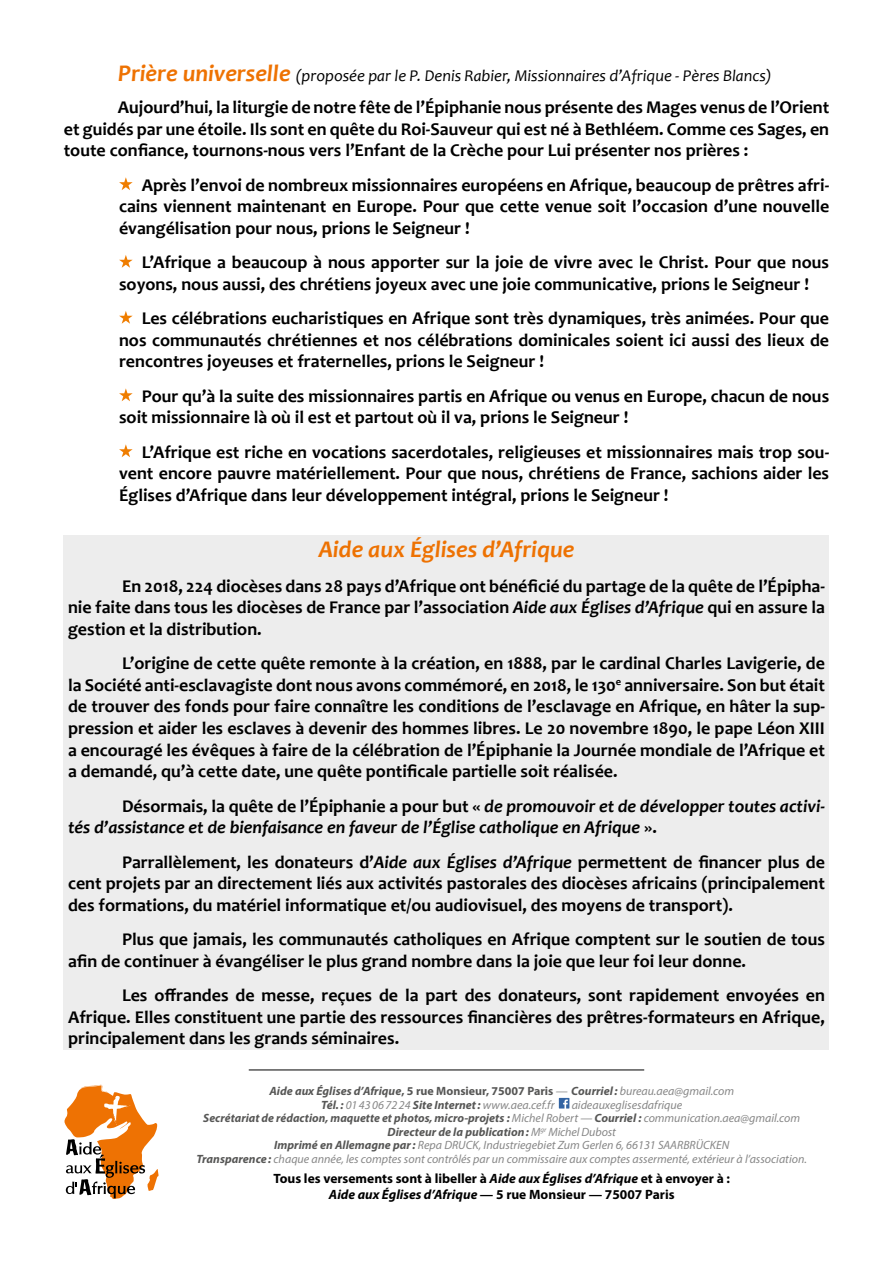
<style>
.page{position:relative;width:893px;height:1263px;background:#fff}
.page>*{position:absolute;margin:0;border:0;box-sizing:border-box;transform-origin:0 0}
.t1{font:italic 700 24px "Candara";color:#ee7202}
.t2{font:700 18px/21.6px "Candara";color:#000;text-align:justify}
.t3{font:italic 700 18px/21.6px "Candara";color:#000}
.t4{font:italic 16.5px "Candara";color:#000}
.t5{font:700 13.5px/16.2px "Myriad Pro";color:#000;text-align:center}
.t6{font:italic 700 12px/13.5px "Myriad Pro";color:#575756}
.t7{font:italic 12px "Myriad Pro";color:#878787}
.s1{font-weight:700;font-size:24px;color:#ee7202}
.s2{font-style:italic}
.s3{font-style:normal}
.s4{font-weight:400;color:#878787}
.s5{font-weight:700;color:#575756}
</style>
<div class="page">
<svg style="left:559px;top:1098px;width:10px;height:10px"></svg>
<svg style="left:64px;top:1084px;width:95px;height:115px"></svg>
<hr style="left:249px;top:1069px;width:395px;height:1px;background:#000">
<svg style="left:119px;top:177px;width:14px;height:13px"></svg>
<svg style="left:119px;top:255px;width:14px;height:13px"></svg>
<svg style="left:119px;top:311px;width:14px;height:13px"></svg>
<svg style="left:119px;top:388px;width:14px;height:13px"></svg>
<svg style="left:119px;top:444px;width:14px;height:13px"></svg>
<div style="left:64px;top:536px;width:765px;height:514px;background:#ededed"></div>
<p class="t4" style="left:118px;top:65px;width:655px"><span class="s1">Prière universelle</span> (proposée par le P. Denis Rabier, Missionnaires d’Afrique - Pères Blancs)</p>
<p class="t2" style="left:64px;top:96px;width:767px;text-indent:54px">Aujourd’hui, la liturgie de notre fête de l’Épiphanie nous présente des Mages venus de l’Orient et guidés par une étoile. Ils sont en quête du Roi-Sauveur qui est né à Bethléem. Comme ces Sages, en toute confiance, tournons-nous vers l’Enfant de la Crèche pour Lui présenter nos prières :</p>
<p class="t2" style="left:119px;top:174px;width:712px;text-indent:23px">Après l’envoi de nombreux missionnaires européens en Afrique, beaucoup de prêtres afri&shy;cains viennent maintenant en Europe. Pour que cette venue soit l’occasion d’une nouvelle évangélisation pour nous, prions le Seigneur !</p>
<p class="t2" style="left:119px;top:251px;width:712px;text-indent:23px">L’Afrique a beaucoup à nous apporter sur la joie de vivre avec le Christ. Pour que nous soyons, nous aussi, des chrétiens joyeux avec une joie communicative, prions le Seigneur !</p>
<p class="t2" style="left:119px;top:307px;width:712px;text-indent:23px">Les célébrations eucharistiques en Afrique sont très dynamiques, très animées. Pour que nos communautés chrétiennes et nos célébrations dominicales soient ici aussi des lieux de rencontres joyeuses et fraternelles, prions le Seigneur !</p>
<p class="t2" style="left:119px;top:385px;width:712px;text-indent:23px">Pour qu’à la suite des missionnaires partis en Afrique ou venus en Europe, chacun de nous soit missionnaire là où il est et partout où il va, prions le Seigneur !</p>
<p class="t2" style="left:119px;top:441px;width:712px;text-indent:23px">L’Afrique est riche en vocations sacerdotales, religieuses et missionnaires mais trop sou&shy;vent encore pauvre matériellement. Pour que nous, chrétiens de France, sachions aider les Églises d’Afrique dans leur développement intégral, prions le Seigneur !</p>
<h1 class="t1" style="left:319px;top:534px;width:257px">Aide aux Églises d’Afrique</h1>
<p class="t2" style="left:68px;top:575px;width:758px;text-indent:54px">En 2018, 224 diocèses dans 28 pays d’Afrique ont bénéficié du partage de la quête de l’Épipha&shy;nie faite dans tous les diocèses de France par l’association <span class="s2">Aide aux Églises d’Afrique</span> qui en assure la gestion et la distribution.</p>
<p class="t2" style="left:68px;top:652px;width:758px;text-indent:54px">L’origine de cette quête remonte à la création, en 1888, par le cardinal Charles Lavigerie, de la Société anti-esclavagiste dont nous avons commémoré, en 2018, le 130<sup>e</sup> anniversaire. Son but était de trouver des fonds pour faire connaître les conditions de l’esclavage en Afrique, en hâter la sup&shy;pression et aider les esclaves à devenir des hommes libres. Le 20 novembre 1890, le pape Léon XIII a encouragé les évêques à faire de la célébration de l’Épiphanie la Journée mondiale de l’Afrique et a demandé, qu’à cette date, une quête pontificale partielle soit réalisée.</p>
<p class="t3" style="left:68px;top:795px;width:758px;text-indent:54px"><span class="s3">Désormais, la quête de l’Épiphanie a pour but «</span> de promouvoir et de développer toutes activi&shy;tés d’assistance et de bienfaisance en faveur de l’Église catholique en Afrique <span class="s3">».</span></p>
<p class="t2" style="left:68px;top:851px;width:758px;text-indent:54px">Parrallèlement, les donateurs d’<span class="s2">Aide aux Églises d’Afrique</span> permettent de financer plus de cent projets par an directement liés aux activités pastorales des diocèses africains (principalement des formations, du matériel informatique et/ou audiovisuel, des moyens de transport).</p>
<p class="t2" style="left:68px;top:928px;width:758px;text-indent:54px">Plus que jamais, les communautés catholiques en Afrique comptent sur le soutien de tous afin de continuer à évangéliser le plus grand nombre dans la joie que leur foi leur donne.</p>
<p class="t2" style="left:68px;top:984px;width:758px;text-indent:54px">Les offrandes de messe, reçues de la part des donateurs, sont rapidement envoyées en Afrique. Elles constituent une partie des ressources financières des prêtres-formateurs en Afrique, principalement dans les grands séminaires.</p>
<p class="t6" style="left:321px;top:1084px;width:414px;text-indent:-52px">Aide aux Églises d’Afrique<span class="s3">, 5 rue Monsieur, 75007 Paris</span> <span class="s4">—</span> Courriel: <span class="s4">bureau.aea@gmail.com<br></span>Tél.: <span class="s4">01 43 06 72 24</span> Site Internet: <span class="s4">www.aea.cef.fr</span></p>
<p class="t7" style="left:572px;top:1097px;width:112px">aideauxeglisesdafrique</p>
<p class="t6" style="left:203px;top:1111px;width:598px">Secrétariat de rédaction, maquette et photos, micro-projets : <span class="s4">Michel Robert —</span> Courriel : <span class="s4">communication.aea@gmail.com</span></p>
<p class="t6" style="left:388px;top:1124px;width:230px">Directeur de la publication: <span class="s4">M</span><sup>gr</sup> <span class="s4">Michel Dubost</span></p>
<p class="t7" style="left:274px;top:1137px;width:457px"><span class="s5">Imprimé en Allemagne par:</span> Repa DRUCK, Industriegebiet Zum Gerlen 6, 66131 SAARBRÜCKEN</p>
<p class="t7" style="left:197px;top:1151px;width:612px"><span class="s5">Transparence:</span> chaque année, les comptes sont contrôlés par un commissaire aux comptes assermenté, extérieur à l’association.</p>
<p class="t5" style="left:273px;top:1170px;width:458px">Tous les versements sont à libeller à <span class="s2">Aide aux Églises d’Afrique</span> et à envoyer à :<br><span class="s2">Aide aux Églises d’Afrique</span> — 5 rue Monsieur — 75007 Paris</p>
</div>
